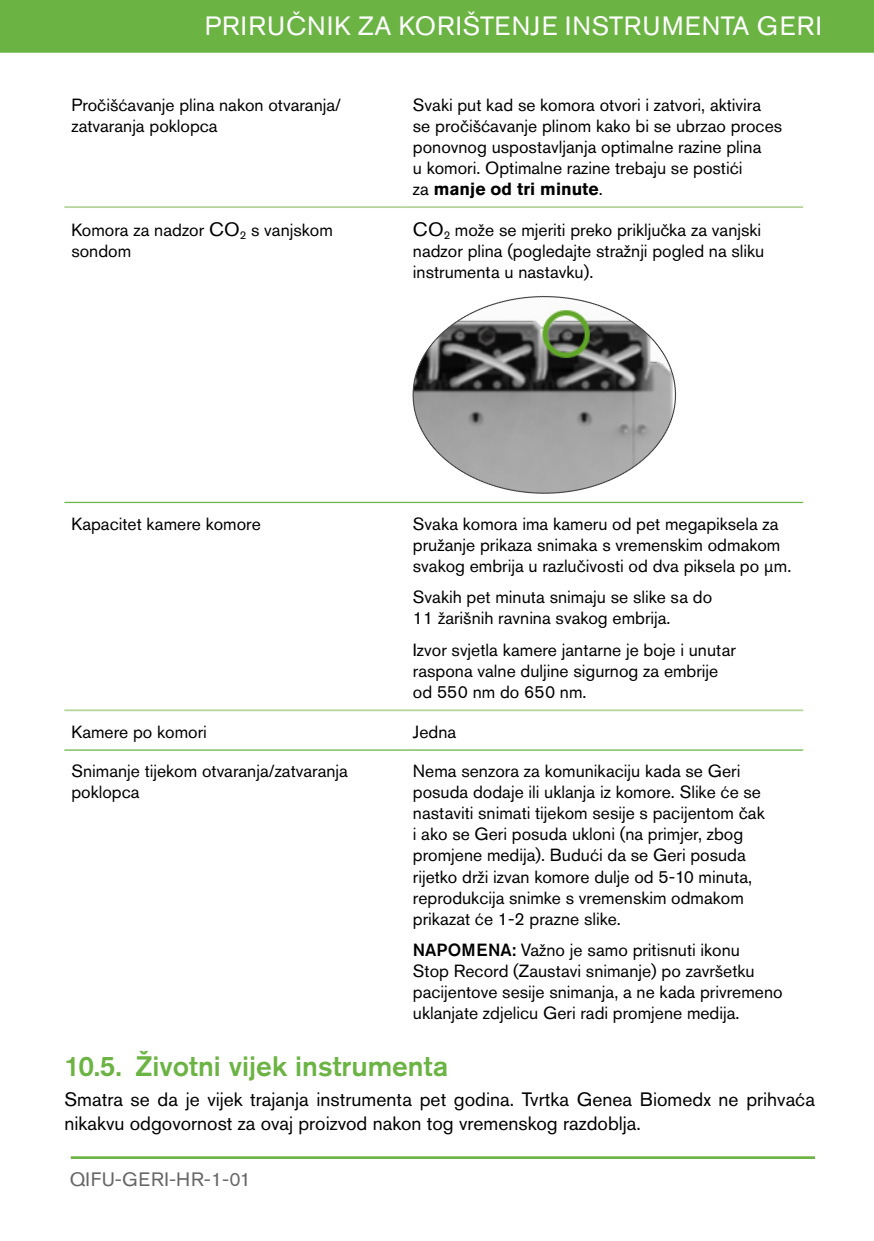
<style>
.page{position:relative;width:874px;height:1241px;background:#fff}
.page>*{position:absolute;margin:0;border:0;box-sizing:border-box;transform-origin:0 0}
.t1{font:500 28px "Akzidenz Grotesk Pro";color:#6bb444}
.t2{font:26.25px "Akzidenz Grotesk Pro";letter-spacing:.05em;color:#fff}
.t3{font:19.25px/23.6px "Akzidenz Grotesk Pro";color:#000}
.t4{font:19.25px "Akzidenz Grotesk Pro";letter-spacing:.04em;color:#666}
.TABLE_TEXT{font:17.5px/21px "Akzidenz Grotesk Pro";color:#000}
.TABLE_TEXT_LAST_LINE{font:17.5px/21px "Akzidenz Grotesk Pro";color:#000}
.s1{font-weight:700}
.s2{font-size:19.25px}
.s3{font-weight:500}
.s4{font-family:"Akzidenz Grotesk Std"}
</style>
<div class="page">
<div style="left:0;top:0;width:873px;height:53px;background:#6bb444"></div>
<hr style="left:71px;top:1156px;width:743px;height:1px;background:#6bb444">
<hr style="left:71px;top:1157px;width:743px;height:1px;background:#6bb444">
<hr style="left:64px;top:501px;width:341px;height:2px;background:#6bb444">
<hr style="left:405px;top:501px;width:397px;height:2px;background:#6bb444">
<hr style="left:64px;top:749px;width:341px;height:1px;background:#6bb444">
<hr style="left:405px;top:749px;width:397px;height:1px;background:#6bb444">
<hr style="left:64px;top:709px;width:341px;height:2px;background:#b4d499">
<hr style="left:405px;top:709px;width:397px;height:2px;background:#b4d499">
<hr style="left:64px;top:206px;width:341px;height:2px;background:#b4d499">
<hr style="left:405px;top:206px;width:397px;height:2px;background:#b4d499">
<svg style="left:412px;top:296px;width:263px;height:197px"></svg>
<h2 class="t2" style="left:205px;top:9px;width:618px">PRIRUČNIK ZA KORIŠTENJE INSTRUMENTA GERI</h2>
<p class="TABLE_TEXT" style="left:71px;top:94px;width:271px">Pročišćavanje plina nakon otvaranja/ zatvaranja poklopca</p>
<p class="TABLE_TEXT" style="left:412px;top:94px;width:370px">Svaki put kad se komora otvori i zatvori, aktivira se pročišćavanje plinom kako bi se ubrzao proces ponovnog uspostavljanja optimalne razine plina<br>u komori. Optimalne razine trebaju se postići<br>za <span class="s1">manje od tri minute</span>.</p>
<p class="TABLE_TEXT" style="left:71px;top:219px;width:263px">Komora za nadzor <span class="s2">CO</span><sub>2</sub> s vanjskom sondom</p>
<p class="TABLE_TEXT" style="left:412px;top:219px;width:353px"><span class="s2">CO</span><sub>2</sub> može se mjeriti preko priključka za vanjski nadzor plina (pogledajte stražnji pogled na sliku instrumenta u nastavku).</p>
<p class="TABLE_TEXT" style="left:71px;top:513px;width:191px">Kapacitet kamere komore</p>
<p class="TABLE_TEXT_LAST_LINE" style="left:412px;top:513px;width:380px">Svaka komora ima kameru od pet megapiksela za pružanje prikaza snimaka s vremenskim odmakom svakog embrija u razlučivosti od dva piksela po μm.</p>
<p class="TABLE_TEXT_LAST_LINE" style="left:412px;top:586px;width:300px">Svakih pet minuta snimaju se slike sa do<br>11 žarišnih ravnina svakog embrija.</p>
<p class="TABLE_TEXT" style="left:412px;top:639px;width:324px">Izvor svjetla kamere jantarne je boje i unutar raspona valne duljine sigurnog za embrije od 550 nm do 650 nm.</p>
<p class="TABLE_TEXT" style="left:71px;top:720px;width:137px">Kamere po komori</p>
<p class="TABLE_TEXT" style="left:412px;top:720px;width:45px">Jedna</p>
<p class="TABLE_TEXT" style="left:71px;top:760px;width:278px">Snimanje tijekom otvaranja/zatvaranja poklopca</p>
<p class="TABLE_TEXT_LAST_LINE" style="left:412px;top:760px;width:353px">Nema senzora za komunikaciju kada se Geri posuda dodaje ili uklanja iz komore. Slike će se nastaviti snimati tijekom sesije s pacijentom čak i ako se Geri posuda ukloni (na primjer, zbog promjene medija). Budući da se Geri posuda rijetko drži izvan komore dulje od 5-10 minuta, reprodukcija snimke s vremenskim odmakom prikazat će 1-2 prazne slike.</p>
<p class="TABLE_TEXT" style="left:412px;top:939px;width:371px"><span class="s3">NAPOMENA:</span> Važno je samo pritisnuti ikonu<br>Stop Record (Zaustavi snimanje) po završetku pacijentove sesije snimanja, a ne kada privremeno uklanjate zdjelicu Geri radi promjene medija.</p>
<p class="t1" style="left:64px;top:1047px;width:385px"><span class="s4">10.5.</span> Životni vijek instrumenta</p>
<p class="t3" style="left:64px;top:1087px;width:751px">Smatra se da je vijek trajanja instrumenta pet godina. Tvrtka Genea Biomedx ne prihvaća nikakvu odgovornost za ovaj proizvod nakon tog vremenskog razdoblja.</p>
<p class="t4" style="left:70px;top:1166px;width:182px">QIFU-GERI-HR-1-01</p>
</div>
